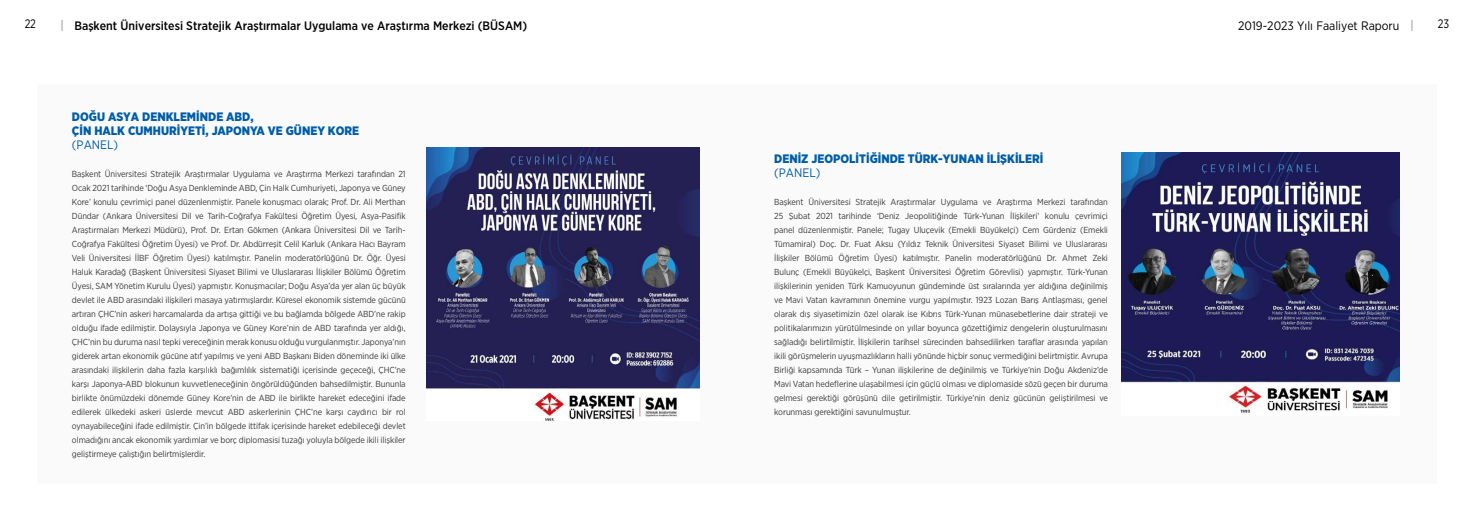
<style>
.page{position:relative;width:1474px;height:521px;background:#fff}
.page>*{position:absolute;margin:0;border:0;box-sizing:border-box;transform-origin:0 0}
.t1{font:900 12.25px/14px "Gotham Narrow";color:#005da9}
.t2{font:500 12.25px "Gotham Narrow";color:#000}
.t3{font:12.25px "Gotham Narrow";color:#000}
.t4{font:12.25px "Gotham Narrow";color:#005da9}
.t5{font:12.25px "Gotham Narrow";color:#000;scale:.9 1}
.t6{font:8.75px/14px "Gotham Narrow";letter-spacing:-.01em;color:#3c3c3b;text-align:justify}
</style>
<div class="page">
<div style="left:37px;top:84px;width:1399px;height:400px;background:#fafafa"></div>
<img style="left:427px;top:148px;width:272px;height:272px">
<img style="left:1121px;top:153px;width:278px;height:260px">
<h1 class="t5" style="left:25px;top:16px;width:14px">22</h1>
<h1 class="t2" style="left:74px;top:18px;width:454px">Başkent Üniversitesi Stratejik Araştırmalar Uygulama ve Araştırma Merkezi (BÜSAM)</h1>
<h1 class="t3" style="left:1238px;top:18px;width:163px">2019-2023 Yılı Faaliyet Raporu</h1>
<h1 class="t5" style="left:1437px;top:16px;width:14px">23</h1>
<h1 class="t1" style="left:72px;top:109px;width:289px">DOĞU ASYA DENKLEMİNDE ABD,<br>ÇİN HALK CUMHURİYETİ, JAPONYA VE GÜNEY KORE</h1>
<h1 class="t4" style="left:72px;top:137px;width:48px">(PANEL)</h1>
<p class="t6" style="left:72px;top:167px;width:335px">Başkent Üniversitesi Stratejik Araştırmalar Uygulama ve Araştırma Merkezi tarafından 21<br>Ocak 2021 tarihinde ‘Doğu Asya Denkleminde ABD, Çin Halk Cumhuriyeti, Japonya ve Güney Kore’ konulu çevrimiçi panel düzenlenmiştir. Panele konuşmacı olarak; Prof. Dr. Ali Merthan Dündar (Ankara Üniversitesi Dil ve Tarih-Coğrafya Fakültesi Öğretim Üyesi, Asya-Pasifik Araştırmaları Merkezi Müdürü), Prof. Dr. Ertan Gökmen (Ankara Üniversitesi Dil ve Tarih-Coğrafya Fakültesi Öğretim Üyesi) ve Prof. Dr. Abdürreşit Celil Karluk (Ankara Hacı Bayram Veli Üniversitesi İİBF Öğretim Üyesi) katılmıştır. Panelin moderatörlüğünü Dr. Öğr. Üyesi Haluk Karadağ (Başkent Üniversitesi Siyaset Bilimi ve Uluslararası İlişkiler Bölümü Öğretim Üyesi, SAM Yönetim Kurulu Üyesi) yapmıştır. Konuşmacılar; Doğu Asya’da yer alan üç büyük devlet ile ABD arasındaki ilişkileri masaya yatırmışlardır. Küresel ekonomik sistemde gücünü artıran ÇHC’nin askeri harcamalarda da artışa gittiği ve bu bağlamda bölgede ABD’ne rakip olduğu ifade edilmiştir. Dolaysıyla Japonya ve Güney Kore’nin de ABD tarafında yer aldığı, ÇHC’nin bu duruma nasıl tepki vereceğinin merak konusu olduğu vurgulanmıştır. Japonya’nın giderek artan ekonomik gücüne atıf yapılmış ve yeni ABD Başkanı Biden döneminde iki ülke arasındaki ilişkilerin daha fazla karşılıklı bağımlılık sistematiği içerisinde geçeceği, ÇHC’ne karşı Japonya-ABD blokunun kuvvetleneceğinin öngörüldüğünden bahsedilmiştir. Bununla birlikte önümüzdeki dönemde Güney Kore’nin de ABD ile birlikte hareket edeceğini ifade edilerek ülkedeki askeri üslerde mevcut ABD askerlerinin ÇHC’ne karşı caydırıcı bir rol oynayabileceğini ifade edilmiştir. Çin’in bölgede ittifak içerisinde hareket edebileceği devlet olmadığını ancak ekonomik yardımlar ve borç diplomasisi tuzağı yoluyla bölgede ikili ilişkiler geliştirmeye çalıştığın belirtmişlerdir.</p>
<h1 class="t1" style="left:774px;top:151px;width:270px">DENİZ JEOPOLİTİĞİNDE TÜRK-YUNAN İLİŞKİLERİ</h1>
<h1 class="t4" style="left:774px;top:165px;width:48px">(PANEL)</h1>
<p class="t6" style="left:774px;top:195px;width:335px">Başkent Üniversitesi Stratejik Araştırmalar Uygulama ve Araştırma Merkezi tarafından 25 Şubat 2021 tarihinde ‘Deniz Jeopolitiğinde Türk-Yunan İlişkileri’ konulu çevrimiçi panel düzenlenmiştir. Panele; Tugay Uluçevik (Emekli Büyükelçi) Cem Gürdeniz (Emekli Tümamiral) Doç. Dr. Fuat Aksu (Yıldız Teknik Üniversitesi Siyaset Bilimi ve Uluslararası İlişkiler Bölümü Öğretim Üyesi) katılmıştır. Panelin moderatörlüğünü Dr. Ahmet Zeki Bulunç (Emekli Büyükelçi, Başkent Üniversitesi Öğretim Görevlisi) yapmıştır. Türk-Yunan ilişkilerinin yeniden Türk Kamuoyunun gündeminde üst sıralarında yer aldığına değinilmiş ve Mavi Vatan kavramının önemine vurgu yapılmıştır. 1923 Lozan Barış Antlaşması, genel olarak dış siyasetimizin özel olarak ise Kıbrıs Türk-Yunan münasebetlerine dair strateji ve politikalarımızın yürütülmesinde on yıllar boyunca gözettiğimiz dengelerin oluşturulmasını sağladığı belirtilmiştir. İlişkilerin tarihsel sürecinden bahsedilirken taraflar arasında yapılan ikili görüşmelerin uyuşmazlıkların halli yönünde hiçbir sonuç vermediğini belirtmiştir. Avrupa Birliği kapsamında Türk – Yunan ilişkilerine de değinilmiş ve Türkiye’nin Doğu Akdeniz’de Mavi Vatan hedeflerine ulaşabilmesi için güçlü olması ve diplomaside sözü geçen bir duruma gelmesi gerektiği görüşünü dile getirilmiştir. Türkiye’nin deniz gücünün geliştirilmesi ve korunması gerektiğini savunulmuştur.</p>
</div>
